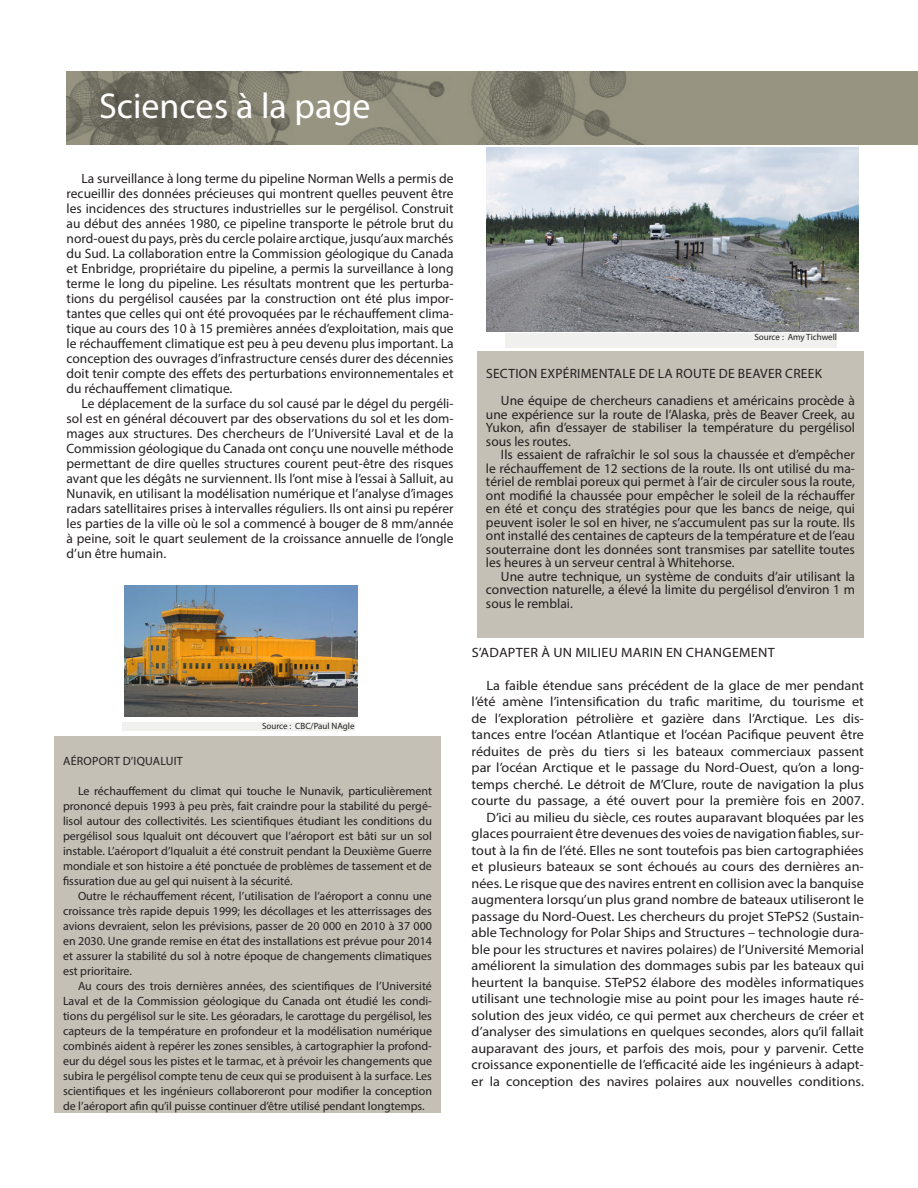
<style>
.page{position:relative;width:918px;height:1188px;background:#fff}
.page>*{position:absolute;margin:0;border:0;box-sizing:border-box;transform-origin:0 0}
.t1{font:36px "Myriad Pro";color:#fff}
.Main_text{font:13.5px/15px "Myriad Pro";color:#231f20;text-align:justify}
.Main_text-2{font:13.5px/16.5px "Myriad Pro";color:#231f20;text-align:justify;scale:1.05 1}
.Main_text-3{font:13.5px "Myriad Pro";letter-spacing:.02em;color:#231f20}
.Main_text-4{font:13.5px "Myriad Pro";letter-spacing:.02em;color:#231f20;scale:1.05 1}
.t2{font:12px/15px "Myriad Pro";color:#231f20;text-align:justify}
.t3{font:12px "Myriad Pro";letter-spacing:.02em;color:#231f20}
.t4{font:9px "Myriad Pro";color:#231f20}
</style>
<div class="page">
<svg style="left:66px;top:71px;width:852px;height:73px;background:#898675"></svg>
<div style="left:122px;top:722px;width:233px;height:9px;background:#f0f1ee"></div>
<div style="left:477px;top:351px;width:387px;height:286px;background:#c4c0b5"></div>
<div style="left:54px;top:736px;width:387px;height:376px;background:#c4c0b5"></div>
<img style="left:124px;top:585px;width:234px;height:131px">
<img style="left:486px;top:148px;width:372px;height:183px">
<div style="left:506px;top:333px;width:331px;height:14px;background:#f0f1ee"></div>
<p class="t1" style="left:99px;top:84px;width:273px">Sciences à la page</p>
<p class="Main_text" style="left:67px;top:171px;width:389px;text-indent:15px">La surveillance à long terme du pipeline Norman Wells a permis de recueillir des données précieuses qui montrent quelles peuvent être les incidences des structures industrielles sur le pergélisol. Construit au début des années 1980, ce pipeline transporte le pétrole brut du nord-ouest du pays, près du cercle polaire arctique, jusqu’aux marchés du Sud. La collaboration entre la Commission géologique du Canada et Enbridge, propriétaire du pipeline, a permis la surveillance à long terme le long du pipeline. Les résultats montrent que les perturba&shy;tions du pergélisol causées par la construction ont été plus impor&shy;tantes que celles qui ont été provoquées par le réchauffement clima&shy;tique au cours des 10 à 15 premières années d’exploitation, mais que le réchauffement climatique est peu à peu devenu plus important. La conception des ouvrages d’infrastructure censés durer des décennies doit tenir compte des effets des perturbations environnementales et du réchauffement climatique.</p>
<p class="Main_text" style="left:67px;top:396px;width:389px;text-indent:15px">Le déplacement de la surface du sol causé par le dégel du pergéli&shy;sol est en général découvert par des observations du sol et les dom&shy;mages aux structures. Des chercheurs de l’Université Laval et de la Commission géologique du Canada ont conçu une nouvelle méthode permettant de dire quelles structures courent peut-être des risques avant que les dégâts ne surviennent. Ils l’ont mise à l’essai à Salluit, au Nunavik, en utilisant la modélisation numérique et l’analyse d’images radars satellitaires prises à intervalles réguliers. Ils ont ainsi pu repérer les parties de la ville où le sol a commencé à bouger de 8 mm/année à peine, soit le quart seulement de la croissance annuelle de l’ongle d’un être humain.</p>
<p class="t4" style="left:262px;top:720px;width:94px">Source : CBC/Paul NAgle</p>
<p class="t3" style="left:63px;top:753px;width:121px">AÉROPORT D’IQUALUIT</p>
<p class="t2" style="left:63px;top:783px;width:371px;text-indent:15px">Le réchauffement du climat qui touche le Nunavik, particulièrement prononcé depuis 1993 à peu près, fait craindre pour la stabilité du pergé&shy;lisol autour des collectivités. Les scientifiques étudiant les conditions du pergélisol sous Iqualuit ont découvert que l’aéroport est bâti sur un sol instable. L’aéroport d’Iqualuit a été construit pendant la Deuxième Guerre mondiale et son histoire a été ponctuée de problèmes de tassement et de fissuration due au gel qui nuisent à la sécurité.</p>
<p class="t2" style="left:63px;top:888px;width:371px;text-indent:15px">Outre le réchauffement récent, l’utilisation de l’aéroport a connu une croissance très rapide depuis 1999; les décollages et les atterrissages des avions devraient, selon les prévisions, passer de 20 000 en 2010 à 37 000 en 2030. Une grande remise en état des installations est prévue pour 2014 et assurer la stabilité du sol à notre époque de changements climatiques est prioritaire.</p>
<p class="t2" style="left:63px;top:978px;width:371px;text-indent:15px">Au cours des trois dernières années, des scientifiques de l’Université Laval et de la Commission géologique du Canada ont étudié les condi&shy;tions du pergélisol sur le site. Les géoradars, le carottage du pergélisol, les capteurs de la température en profondeur et la modélisation numérique combinés aident à repérer les zones sensibles, à cartographier la profond&shy;eur du dégel sous les pistes et le tarmac, et à prévoir les changements que subira le pergélisol compte tenu de ceux qui se produisent à la surface. Les scientifiques et les ingénieurs collaboreront pour modifier la conception de l’aéroport afin qu’il puisse continuer d’être utilisé pendant longtemps.</p>
<p class="t4" style="left:754px;top:331px;width:84px">Source : Amy Tichwell</p>
<p class="Main_text-3" style="left:486px;top:365px;width:337px">SECTION EXPÉRIMENTALE DE LA ROUTE DE BEAVER CREEK</p>
<p class="Main_text" style="left:486px;top:394px;width:371px;line-height:13.5px;text-indent:15px">Une équipe de chercheurs canadiens et américains procède à une expérience sur la route de l’Alaska, près de Beaver Creek, au Yukon, afin d’essayer de stabiliser la température du pergélisol sous les routes.</p>
<p class="Main_text" style="left:486px;top:448px;width:371px;line-height:13.5px;text-indent:15px">Ils essaient de rafraîchir le sol sous la chaussée et d’empêcher le réchauffement de 12 sections de la route. Ils ont utilisé du ma&shy;tériel de remblai poreux qui permet à l’air de circuler sous la route, ont modifié la chaussée pour empêcher le soleil de la réchauffer en été et conçu des stratégies pour que les bancs de neige, qui peuvent isoler le sol en hiver, ne s’accumulent pas sur la route. Ils ont installé des centaines de capteurs de la température et de l’eau souterraine dont les données sont transmises par satellite toutes les heures à un serveur central à Whitehorse.</p>
<p class="Main_text" style="left:486px;top:569px;width:371px;line-height:13.5px;text-indent:15px">Une autre technique, un système de conduits d’air utilisant la convection naturelle, a élevé la limite du pergélisol d’environ 1 m sous le remblai.</p>
<p class="Main_text-4" style="left:472px;top:644px;width:290px">S’ADAPTER À UN MILIEU MARIN EN CHANGEMENT</p>
<p class="Main_text-2" style="left:472px;top:677px;width:375px;text-indent:15px">La faible étendue sans précédent de la glace de mer pendant l’été amène l’intensification du trafic maritime, du tourisme et de l’exploration pétrolière et gazière dans l’Arctique. Les dis&shy;tances entre l’océan Atlantique et l’océan Pacifique peuvent être réduites de près du tiers si les bateaux commerciaux passent par l’océan Arctique et le passage du Nord-Ouest, qu’on a long&shy;temps cherché. Le détroit de M’Clure, route de navigation la plus courte du passage, a été ouvert pour la première fois en 2007.</p>
<p class="Main_text-2" style="left:472px;top:809px;width:375px;text-indent:15px">D’ici au milieu du siècle, ces routes auparavant bloquées par les glaces pourraient être devenues des voies de navigation fiables, sur&shy;tout à la fin de l’été. Elles ne sont toutefois pas bien cartographiées et plusieurs bateaux se sont échoués au cours des dernières an&shy;nées. Le risque que des navires entrent en collision avec la banquise augmentera lorsqu’un plus grand nombre de bateaux utiliseront le passage du Nord-Ouest. Les chercheurs du projet STePS2 (Sustain&shy;able Technology for Polar Ships and Structures – technologie dura&shy;ble pour les structures et navires polaires) de l’Université Memorial améliorent la simulation des dommages subis par les bateaux qui heurtent la banquise. STePS2 élabore des modèles informatiques utilisant une technologie mise au point pour les images haute ré&shy;solution des jeux vidéo, ce qui permet aux chercheurs de créer et d’analyser des simulations en quelques secondes, alors qu’il fallait auparavant des jours, et parfois des mois, pour y parvenir. Cette croissance exponentielle de l’efficacité aide les ingénieurs à adapt&shy;er la conception des navires polaires aux nouvelles conditions.</p>
</div>
